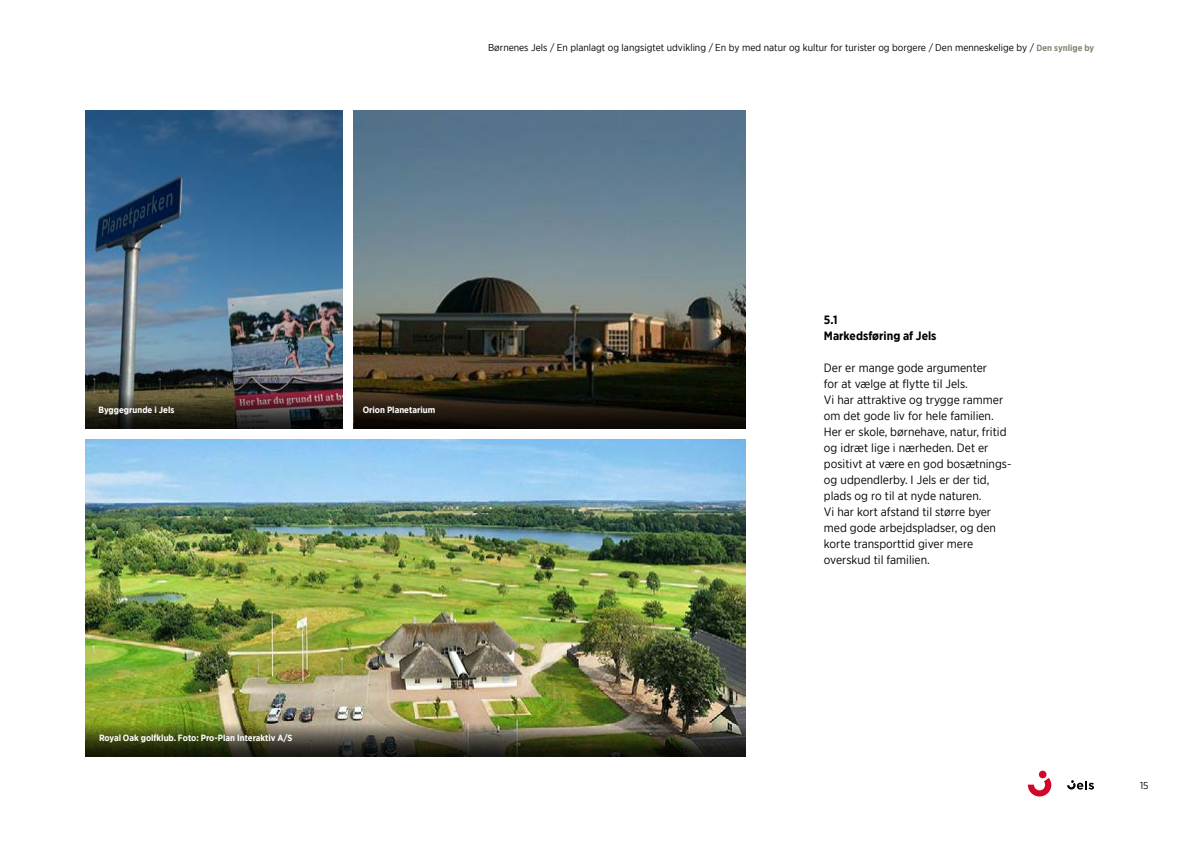
<style>
.page{position:relative;width:1191px;height:842px;background:#fff}
.page>*{position:absolute;margin:0;border:0;box-sizing:border-box;transform-origin:0 0}
.t1{font:12px/16px "Gotham Narrow";color:#000}
.t2{font:700 12px/16px "Gotham Narrow";color:#000}
.t3{font:10px "Gotham Narrow";color:#000}
.t4{font:700 9px "Gotham Narrow";color:#fff}
.s1{font-weight:700;font-size:9px;color:#808b75}
</style>
<div class="page">
<svg style="left:1067px;top:780px;width:27px;height:10px"></svg>
<svg style="left:1027px;top:771px;width:24px;height:25px"></svg>
<img style="left:85px;top:439px;width:660px;height:284px">
<img style="left:85px;top:723px;width:660px;height:34px">
<img style="left:354px;top:111px;width:391px;height:283px">
<svg style="left:354px;top:394px;width:391px;height:34px;background:#16120a"></svg>
<img style="left:85px;top:111px;width:257px;height:283px">
<svg style="left:85px;top:394px;width:257px;height:34px;background:#3c2f27"></svg>
<p class="t3" style="left:488px;top:41px;width:608px">Børnenes Jels / En planlagt og langsigtet udvikling / En by med natur og kultur for turister og borgere / Den menneskelige by / <span class="s1">Den synlige by</span></p>
<p class="t4" style="left:98px;top:404px;width:77px">Byggegrunde i Jels</p>
<p class="t4" style="left:363px;top:404px;width:74px">Orion Planetarium</p>
<p class="t4" style="left:99px;top:732px;width:195px">Royal Oak golfklub. Foto: Pro-Plan Interaktiv A/S</p>
<p class="t2" style="left:824px;top:312px;width:114px">5.1<br>Markedsføring af Jels</p>
<p class="t1" style="left:824px;top:360px;width:189px">Der er mange gode argumenter<br>for at vælge at flytte til Jels.<br>Vi har attraktive og trygge rammer om det gode liv for hele familien.<br>Her er skole, børnehave, natur, fritid og idræt lige i nærheden. Det er positivt at være en god bosætnings&shy;og udpendlerby. I Jels er der tid, plads og ro til at nyde naturen.<br>Vi har kort afstand til større byer med gode arbejdspladser, og den korte transporttid giver mere overskud til familien.</p>
<p class="t3" style="left:1140px;top:779px;width:10px">15</p>
</div>
